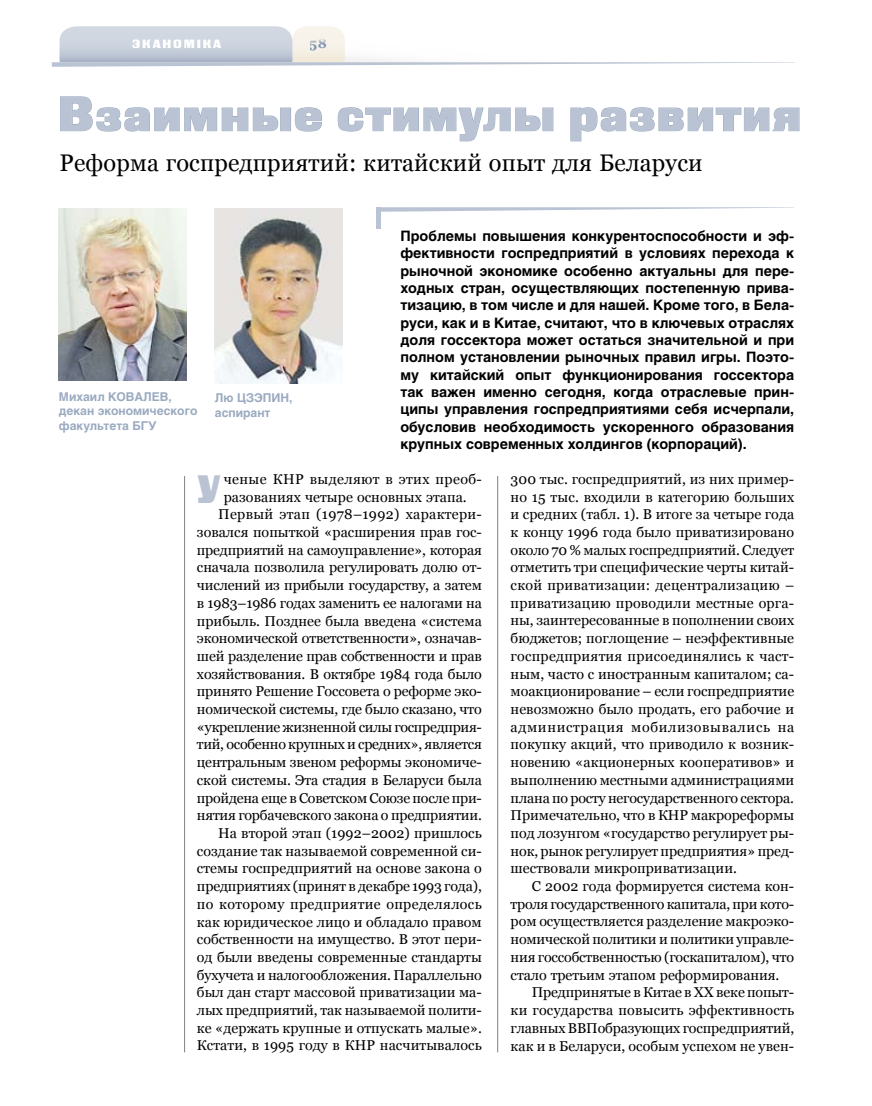
<style>
.page{position:relative;width:872px;height:1106px;background:#fff}
.page>*{position:absolute;margin:0;border:0;box-sizing:border-box;transform-origin:0 0}
.t1{font:48.3px "Black Grotesk C";letter-spacing:.025em;color:#b9c3d3}
.t2{font:39.6px "Black Grotesk C";color:#b9c3d3}
.t3{font:24px "Georgia";letter-spacing:.01em;color:#000}
.t4{font:14.25px/17.7px "Georgia";letter-spacing:-.005em;color:#000;text-align:justify}
.t5{font:700 14.25px/17.4px "Helios";color:#000;text-align:justify}
.t6{font:14.25px "Georgia";letter-spacing:.025em;color:#000}
.t7{font:14.25px "Georgia";letter-spacing:.02em;color:#000}
.t8{font:14.25px "Georgia";letter-spacing:.03em;color:#000}
.t9{font:700 13.5px "Georgia";color:#8095af}
.t10{font:700 12px/14.4px "Helios";color:#9baac0}
.t11{font:12px "Black Grotesk C";letter-spacing:.15em;color:#fff}
</style>
<div class="page">
<svg style="left:52px;top:26px;width:743px;height:41px"></svg>
<hr style="left:184px;top:476px;width:1px;height:576px;background:#818084">
<hr style="left:497px;top:476px;width:1px;height:576px;background:#818084">
<img style="left:59px;top:208px;width:127px;height:173px">
<svg style="left:60px;top:96px;width:262px;height:36px"></svg>
<svg style="left:337px;top:107px;width:216px;height:35px"></svg>
<svg style="left:570px;top:107px;width:229px;height:35px"></svg>
<svg style="left:380px;top:207px;width:414px;height:5px"></svg>
<hr style="left:376px;top:207px;width:4px;height:21px;background:#b9c3d3">
<img style="left:215px;top:208px;width:127px;height:175px">
<p class="t11" style="left:132px;top:36px;width:90px">эканоміка</p>
<p class="t9" style="left:310px;top:35px;width:19px">58</p>
<h1 class="t1" style="left:58px;top:85px;width:744px">Взаимные стимулы развития</h1>
<h3 class="t3" style="left:60px;top:149px;width:644px">Реформа госпредприятий: китайский опыт для Беларуси</h3>
<p class="t10" style="left:59px;top:389px;width:140px">Михаил КОВАЛЕВ, декан экономического факультета БГУ</p>
<p class="t10" style="left:215px;top:391px;width:79px">Лю Цзэпин, аспирант</p>
<p class="t5" style="left:400px;top:227px;width:395px">Проблемы повышения конкурентоспособности и эф&shy;фективности госпредприятий в условиях перехода к рыночной экономике особенно актуальны для пере&shy;ходных стран, осуществляющих постепенную прива&shy;тизацию, в том числе и для нашей. Кроме того, в Бела&shy;руси, как и в Китае, считают, что в ключевых отраслях доля госсектора может остаться значительной и при полном установлении рыночных правил игры. Поэто&shy;му китайский опыт функционирования госсектора так важен именно сегодня, когда отраслевые прин&shy;ципы управления госпредприятиями себя исчерпали, обусловив необходимость ускоренного образования крупных современных холдингов (корпораций).</p>
<h2 class="t2" style="left:197px;top:466px;width:25px">У</h2>
<p class="t8" style="left:224px;top:471px;width:260px">ченые КНР выделяют в этих преоб-</p>
<p class="t4" style="left:224px;top:488px;width:244px">разованиях четыре основных этапа.</p>
<p class="t7" style="left:218px;top:506px;width:265px">Первый этап (1978–1992) характери-</p>
<p class="t4" style="left:197px;top:523px;width:286px">зовался попыткой «расширения прав гос-</p>
<p class="t4" style="left:197px;top:541px;width:286px">предприятий на самоуправление», которая</p>
<p class="t4" style="left:197px;top:558px;width:286px">сначала позволила регулировать долю от-</p>
<p class="t4" style="left:197px;top:576px;width:286px">числений из прибыли государству, а затем</p>
<p class="t4" style="left:197px;top:594px;width:286px">в 1983–1986 годах заменить ее налогами на</p>
<p class="t4" style="left:197px;top:611px;width:286px">прибыль. Позднее была введена «система</p>
<p class="t4" style="left:197px;top:629px;width:286px">экономической ответственности», означав-</p>
<p class="t4" style="left:197px;top:647px;width:286px">шей разделение прав собственности и прав</p>
<p class="t4" style="left:197px;top:665px;width:286px">хозяйствования. В октябре 1984 года было</p>
<p class="t4" style="left:197px;top:682px;width:286px">принято Решение Госсовета о реформе эко-</p>
<p class="t4" style="left:197px;top:700px;width:286px">номической системы, где было сказано, что</p>
<p class="t4" style="left:197px;top:718px;width:286px">«укрепление жизненной силы госпредприя-</p>
<p class="t4" style="left:197px;top:735px;width:286px">тий, особенно крупных и средних», является</p>
<p class="t4" style="left:197px;top:753px;width:286px">центральным звеном реформы экономиче-</p>
<p class="t4" style="left:197px;top:771px;width:286px">ской системы. Эта стадия в Беларуси была</p>
<p class="t4" style="left:197px;top:788px;width:286px">пройдена еще в Советском Союзе после при-</p>
<p class="t4" style="left:197px;top:806px;width:286px">нятия горбачевского закона о предприятии.</p>
<p class="t4" style="left:218px;top:824px;width:265px">На второй этап (1992–2002) пришлось</p>
<p class="t4" style="left:197px;top:842px;width:286px">создание так называемой современной си-</p>
<p class="t4" style="left:197px;top:859px;width:286px">стемы госпредприятий на основе закона о</p>
<p class="t4" style="left:197px;top:877px;width:286px">предприятиях (принят в декабре 1993 года),</p>
<p class="t6" style="left:197px;top:895px;width:286px">по которому предприятие определялось</p>
<p class="t4" style="left:197px;top:912px;width:286px">как юридическое лицо и обладало правом</p>
<p class="t4" style="left:197px;top:930px;width:286px">собственности на имущество. В этот пери-</p>
<p class="t4" style="left:197px;top:948px;width:286px">од были введены современные стандарты</p>
<p class="t4" style="left:197px;top:965px;width:286px">бухучета и налогообложения. Параллельно</p>
<p class="t4" style="left:197px;top:983px;width:286px">был дан старт массовой приватизации ма-</p>
<p class="t4" style="left:197px;top:1001px;width:286px">лых предприятий, так называемой полити-</p>
<p class="t4" style="left:197px;top:1018px;width:286px">ке «держать крупные и отпускать малые».</p>
<p class="t4" style="left:197px;top:1036px;width:286px">Кстати, в 1995 году в КНР насчитывалось</p>
<p class="t4" style="left:510px;top:470px;width:285px">300 тыс. госпредприятий, из них пример&shy;но 15 тыс. входили в категорию больших и средних (табл. 1). В итоге за четыре года к концу 1996 года было приватизировано около 70 % малых госпредприятий. Следует отметить три специфические черты китай&shy;ской приватизации: децентрализацию – приватизацию проводили местные орга&shy;ны, заинтересованные в пополнении своих бюджетов; поглощение – неэффективные госпредприятия присоединялись к част&shy;ным, часто с иностранным капиталом; са&shy;моакционирование – если госпредприятие невозможно было продать, его рабочие и администрация мобилизовывались на покупку акций, что приводило к возник&shy;новению «акционерных кооперативов» и выполнению местными администрациями плана по росту негосударственного сектора.<br>Примечательно, что в КНР макрореформы под лозунгом «государство регулирует ры&shy;нок, рынок регулирует предприятия» пред&shy;шествовали микроприватизации.</p>
<p class="t4" style="left:510px;top:877px;width:285px;text-indent:21px">С 2002 года формируется система кон&shy;троля государственного капитала, при кото&shy;ром осуществляется разделение макроэко&shy;номической политики и политики управле&shy;ния госсобственностью (госкапиталом), что стало третьим этапом реформирования.</p>
<p class="t4" style="left:510px;top:983px;width:285px;text-indent:21px">Предпринятые в Китае в XX веке попыт&shy;ки государства повысить эффективность главных ВВПобразующих госпредприятий, как и в Беларуси, особым успехом не увен-</p>
</div>
